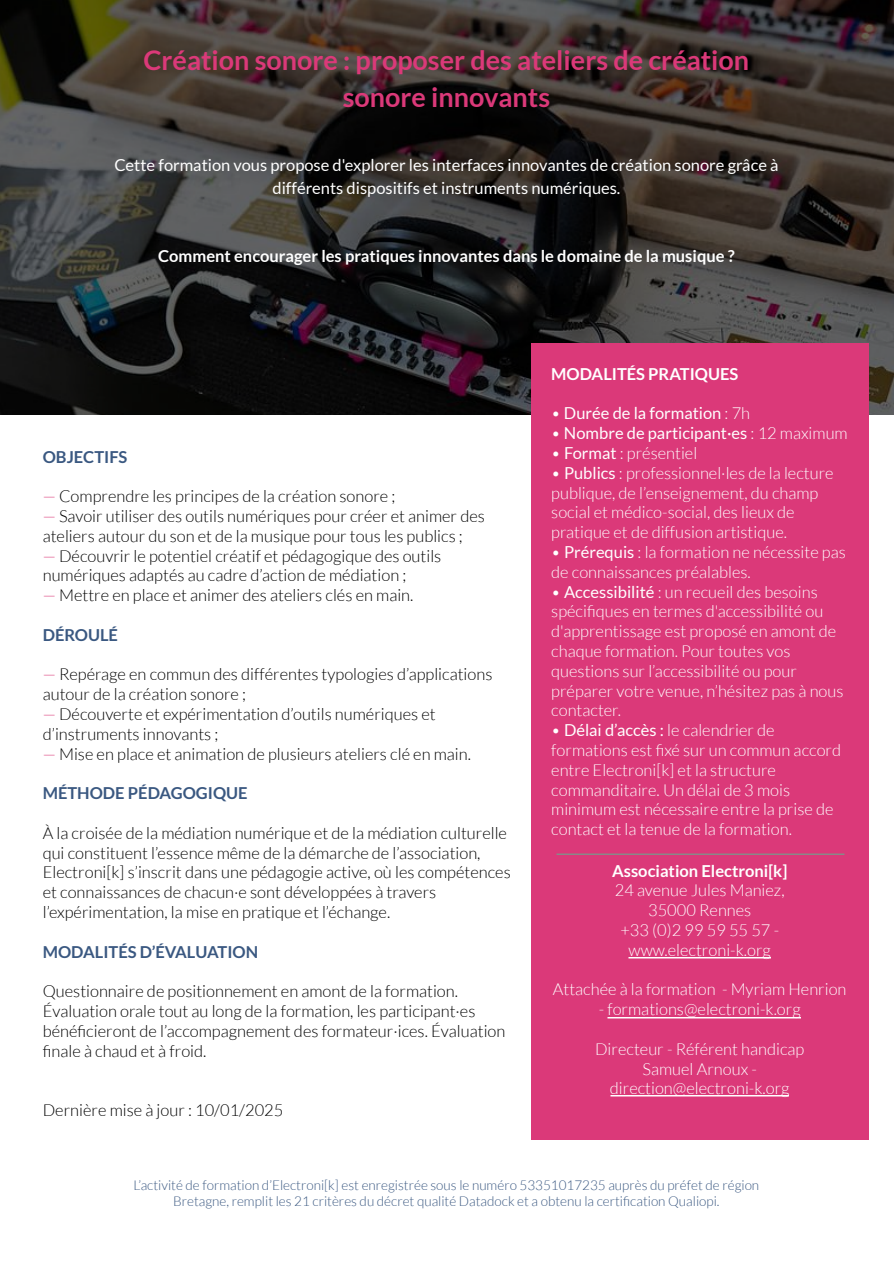
<style>
.page{position:relative;width:894px;height:1263px;background:#fff}
.page>*{position:absolute;margin:0;border:0;box-sizing:border-box;transform-origin:0 0}
.t1{font:700 27px/37.2px "Lato";color:#db3979;text-align:center}
.t2{font:300 16.5px/19.8px "Lato";color:#000}
.t3{font:300 16.5px/19.8px "Lato";color:#fff}
.t4{font:16.5px/22.8px "Lato";color:#fff;text-align:center}
.t5{font:700 16.5px "Lato";color:#fff}
.t6{font:700 16.5px "Lato";color:#3a5881}
.t7{font:300 13.5px/16.2px "Lato";color:#3a5881;text-align:center}
.s1{color:#db3979}
.s2{font-weight:300}
.s3{font-weight:400}
</style>
<div class="page">
<img style="left:0;top:0;width:894px;height:414px">
<div style="left:531px;top:343px;width:337px;height:797px;background:#db3979"></div>
<hr style="left:556px;top:854px;width:288px;height:1px;background:#888">
<hr style="left:628px;top:957px;width:143px;height:1px;background:#fff">
<hr style="left:608px;top:1017px;width:193px;height:1px;background:#fff">
<hr style="left:610px;top:1095px;width:179px;height:1px;background:#fff">
<h1 class="t1" style="left:143px;top:41px;width:607px">Création sonore : proposer des ateliers de création sonore innovants</h1>
<p class="t4" style="left:114px;top:154px;width:666px">Cette formation vous propose d'explorer les interfaces innovantes de création sonore grâce à différents dispositifs et instruments numériques.</p>
<p class="t5" style="left:158px;top:247px;width:578px">Comment encourager les pratiques innovantes dans le domaine de la musique ?</p>
<p class="t6" style="left:43px;top:447px;width:86px">OBJECTIFS</p>
<p class="t2" style="left:43px;top:487px;width:354px"><span class="s1">—</span> Comprendre les principes de la création sonore ;</p>
<p class="t2" style="left:43px;top:506px;width:444px"><span class="s1">—</span> Savoir utiliser des outils numériques pour créer et animer des ateliers autour du son et de la musique pour tous les publics ;</p>
<p class="t2" style="left:43px;top:546px;width:400px"><span class="s1">—</span> Découvrir le potentiel créatif et pédagogique des outils numériques adaptés au cadre d’action de médiation ;</p>
<p class="t2" style="left:43px;top:586px;width:372px"><span class="s1">—</span> Mettre en place et animer des ateliers clés en main.</p>
<p class="t6" style="left:43px;top:625px;width:77px">DÉROULÉ</p>
<p class="t2" style="left:43px;top:665px;width:451px"><span class="s1">—</span> Repérage en commun des différentes typologies d’applications autour de la création sonore ;</p>
<p class="t2" style="left:43px;top:704px;width:395px"><span class="s1">—</span> Découverte et expérimentation d’outils numériques et d’instruments innovants ;</p>
<p class="t2" style="left:43px;top:744px;width:430px"><span class="s1">—</span> Mise en place et animation de plusieurs ateliers clé en main.</p>
<p class="t6" style="left:43px;top:784px;width:206px">MÉTHODE PÉDAGOGIQUE</p>
<p class="t2" style="left:43px;top:823px;width:470px">À la croisée de la médiation numérique et de la médiation culturelle qui constituent l’essence même de la démarche de l’association, Electroni[k] s’inscrit dans une pédagogie active, où les compétences et connaissances de chacun·e sont développées à travers l’expérimentation, la mise en pratique et l’échange.</p>
<p class="t6" style="left:43px;top:942px;width:217px">MODALITÉS D’ÉVALUATION</p>
<p class="t2" style="left:43px;top:982px;width:464px">Questionnaire de positionnement en amont de la formation.<br>Évaluation orale tout au long de la formation, les participant·es bénéficieront de l’accompagnement des formateur·ices. Évaluation finale à chaud et à froid.</p>
<p class="t2" style="left:43px;top:1100px;width:242px">Dernière mise à jour : 10/01/2025</p>
<p class="t5" style="left:551px;top:364px;width:189px">MODALITÉS PRATIQUES</p>
<p class="t4" style="left:551px;top:402px;width:201px"><span class="s2">•</span> Durée de la formation <span class="s2">: 7h</span></p>
<p class="t4" style="left:551px;top:422px;width:298px"><span class="s2">•</span> Nombre de participant·es <span class="s2">: 12 maximum</span></p>
<p class="t3" style="left:551px;top:443px;width:148px">• <span class="s3">Format</span> : présentiel</p>
<p class="t3" style="left:551px;top:463px;width:284px">• <span class="s3">Publics</span> : professionnel·les de la lecture publique, de l’enseignement, du champ social et médico-social, des lieux de pratique et de diffusion artistique.</p>
<p class="t3" style="left:551px;top:542px;width:296px">• <span class="s3">Prérequis</span> : la formation ne nécessite pas de connaissances préalables.</p>
<p class="t3" style="left:551px;top:582px;width:294px">• <span class="s3">Accessibilité</span> : un recueil des besoins spécifiques en termes d'accessibilité ou d'apprentissage est proposé en amont de chaque formation. Pour toutes vos questions sur l’accessibilité ou pour préparer votre venue, n’hésitez pas à nous contacter.</p>
<p class="t3" style="left:551px;top:721px;width:291px">• <span class="s3">Délai d’accès :</span> le calendrier de formations est fixé sur un commun accord entre Electroni[k] et la structure commanditaire. Un délai de 3 mois minimum est nécessaire entre la prise de contact et la tenue de la formation.</p>
<p class="t5" style="left:612px;top:861px;width:177px">Association Electroni[k]</p>
<p class="t3" style="left:615px;top:881px;width:171px;text-align:center">24 avenue Jules Maniez,<br>35000 Rennes<br>+33 (0)2 99 59 55 57 - www.electroni-k.org</p>
<p class="t3" style="left:553px;top:980px;width:295px">Attachée à la formation - Myriam Henrion</p>
<p class="t3" style="left:599px;top:1000px;width:203px">- formations@electroni-k.org</p>
<p class="t3" style="left:595px;top:1039px;width:211px;text-align:center">Directeur - Référent handicap<br>Samuel Arnoux - direction@electroni-k.org</p>
<p class="t7" style="left:134px;top:1177px;width:627px">L’activité de formation d’Electroni[k] est enregistrée sous le numéro 53351017235 auprès du préfet de région<br>Bretagne, remplit les 21 critères du décret qualité Datadock et a obtenu la certification Qualiopi.</p>
</div>
